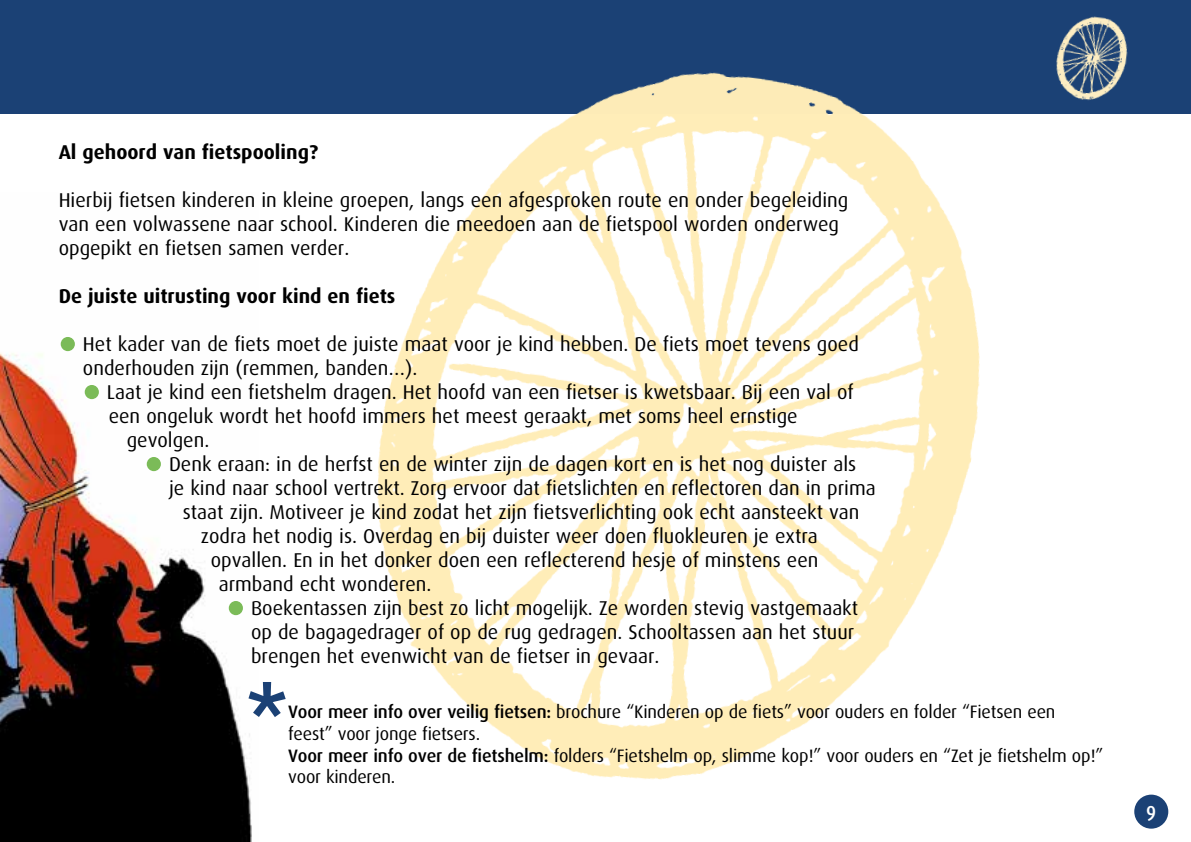
<style>
.page{position:relative;width:1191px;height:842px;background:#fff}
.page>*{position:absolute;margin:0;border:0;box-sizing:border-box;transform-origin:0 0}
.t1{font:500 22px "Dax Condensed";color:#fff}
.t2{font:20px/24px "Dax";color:#000}
.t3{font:700 20px "Dax";color:#000}
.t4{font:18px/21.6px "Dax";letter-spacing:-.01em;color:#000}
.s1{font-weight:500}
</style>
<div class="page">
<div style="left:0;top:0;width:1191px;height:113px;background:#1b4175"></div>
<img style="left:349px;top:72px;width:658px;height:708px">
<img style="left:0;top:337px;width:252px;height:505px">
<div style="left:61px;top:337px;width:14px;height:14px;background:#7bbb58;border-radius:50%"></div>
<div style="left:85px;top:385px;width:14px;height:14px;background:#7bbb58;border-radius:50%"></div>
<div style="left:147px;top:457px;width:14px;height:14px;background:#7bbb58;border-radius:50%"></div>
<div style="left:229px;top:601px;width:14px;height:14px;background:#7bbb58;border-radius:50%"></div>
<div style="left:1134px;top:795px;width:34px;height:34px;background:#1b4175;border-radius:50%"></div>
<img style="left:1056px;top:16px;width:72px;height:85px">
<svg style="left:248px;top:682px;width:38px;height:35px"></svg>
<p class="t3" style="left:59px;top:141px;width:261px">Al gehoord van fietspooling?</p>
<p class="t2" style="left:59px;top:188px;width:791px">Hierbij fietsen kinderen in kleine groepen, langs een afgesproken route en onder begeleiding van een volwassene naar school. Kinderen die meedoen aan de fietspool worden onderweg opgepikt en fietsen samen verder.</p>
<p class="t3" style="left:59px;top:285px;width:338px">De juiste uitrusting voor kind en fiets</p>
<p class="t2" style="left:83px;top:332px;width:777px">Het kader van de fiets moet de juiste maat voor je kind hebben. De fiets moet tevens goed onderhouden zijn (remmen, banden…).</p>
<p class="t2" style="left:107px;top:380px;width:748px">Laat je kind een fietshelm dragen. Het hoofd van een fietser is kwetsbaar. Bij een val of</p>
<p class="t2" style="left:109px;top:404px;width:690px">een ongeluk wordt het hoofd immers het meest geraakt, met soms heel ernstige</p>
<p class="t2" style="left:127px;top:428px;width:84px">gevolgen.</p>
<p class="t2" style="left:169px;top:452px;width:689px">Denk eraan: in de herfst en de winter zijn de dagen kort en is het nog duister als</p>
<p class="t2" style="left:169px;top:476px;width:708px">je kind naar school vertrekt. Zorg ervoor dat fietslichten en reflectoren dan in prima</p>
<p class="t2" style="left:183px;top:500px;width:678px">staat zijn. Motiveer je kind zodat het zijn fietsverlichting ook echt aansteekt van</p>
<p class="t2" style="left:201px;top:524px;width:618px">zodra het nodig is. Overdag en bij duister weer doen fluokleuren je extra</p>
<p class="t2" style="left:211px;top:548px;width:609px">opvallen. En in het donker doen een reflecterend hesje of minstens een</p>
<p class="t2" style="left:219px;top:572px;width:214px">armband echt wonderen.</p>
<p class="t2" style="left:251px;top:596px;width:608px">Boekentassen zijn best zo licht mogelijk. Ze worden stevig vastgemaakt</p>
<p class="t2" style="left:251px;top:620px;width:605px">op de bagagedrager of op de rug gedragen. Schooltassen aan het stuur</p>
<p class="t2" style="left:251px;top:644px;width:410px">brengen het evenwicht van de fietser in gevaar.</p>
<p class="t4" style="left:288px;top:702px;width:816px"><span class="s1">Voor meer info over veilig fietsen:</span> brochure “Kinderen op de fiets” voor ouders en folder “Fietsen een feest” voor jonge fietsers.<br><span class="s1">Voor meer info over de fietshelm:</span> folders “Fietshelm op, slimme kop!” voor ouders en “Zet je fietshelm op!” voor kinderen.</p>
<p class="t1" style="left:1146px;top:801px;width:11px">9</p>
</div>
